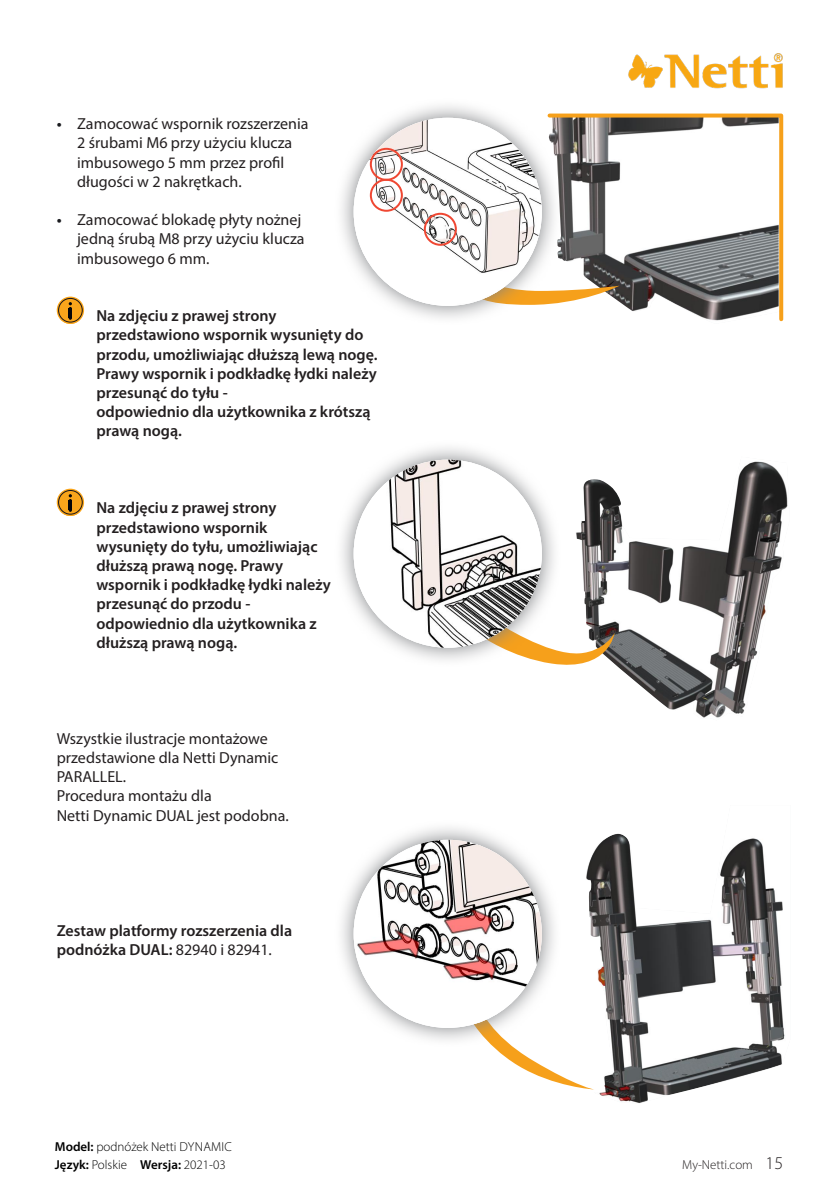
<style>
.page{position:relative;width:840px;height:1191px;background:#fff}
.page>*{position:absolute;margin:0;border:0;box-sizing:border-box;transform-origin:0 0}
.t1{font:300 18px "Myriad Pro";color:#231f20}
.Warnings_8pt{font:600 16px/19.2px "Myriad Pro";color:#231f20}
.Bodytext_8pt{font:16px/19.2px "Myriad Pro";color:#231f20}
.Bodytext_8pt-2{font:600 16px/19.2px "Myriad Pro";color:#231f20}
.t2{font:300 13px/18px "Myriad Pro";color:#000}
.t3{font:300 13px "Myriad Pro";color:#231f20}
.s1{font-weight:600;color:#1a1b1f}
.s2{font-weight:400}
.s3{font-weight:600}
</style>
<div class="page">
<img style="left:628px;top:53px;width:155px;height:36px">
<img style="left:590px;top:833px;width:195px;height:270px">
<img style="left:614px;top:461px;width:174px;height:257px">
<svg style="left:341px;top:105px;width:156px;height:213px"></svg>
<svg style="left:353px;top:118px;width:192px;height:188px"></svg>
<img style="left:353px;top:118px;width:188px;height:188px;border-radius:94px">
<div style="left:369px;top:148px;width:33px;height:33px;border:2px solid #ef4732;border-radius:50%"></div>
<div style="left:369px;top:179px;width:33px;height:33px;border:2px solid #ef4732;border-radius:50%"></div>
<div style="left:423px;top:213px;width:33px;height:33px;border:2px solid #ef4732;border-radius:50%"></div>
<svg style="left:545px;top:113px;width:239px;height:209px"></svg>
<svg style="left:341px;top:447px;width:156px;height:154px"></svg>
<svg style="left:353px;top:460px;width:261px;height:205px"></svg>
<img style="left:353px;top:460px;width:188px;height:188px;border-radius:94px">
<svg style="left:341px;top:827px;width:156px;height:154px"></svg>
<svg style="left:353px;top:840px;width:241px;height:249px"></svg>
<img style="left:353px;top:840px;width:188px;height:188px;border-radius:94px">
<svg style="left:57px;top:296px;width:27px;height:28px"></svg>
<svg style="left:57px;top:488px;width:27px;height:28px"></svg>
<p class="Bodytext_8pt" style="left:77px;top:114px;width:233px;text-indent:-20px"><span class="s1">•</span> Zamocować wspornik rozszerzenia<br>2 śrubami M6 przy użyciu klucza imbusowego 5 mm przez profil długości w 2 nakrętkach.</p>
<p class="Bodytext_8pt" style="left:77px;top:210px;width:229px;text-indent:-20px"><span class="s1">•</span> Zamocować blokadę płyty nożnej jedną śrubą M8 przy użyciu klucza imbusowego 6 mm.</p>
<p class="Warnings_8pt" style="left:96px;top:306px;width:282px">Na zdjęciu z prawej strony przedstawiono wspornik wysunięty do przodu, umożliwiając dłuższą lewą nogę.<br>Prawy wspornik i podkładkę łydki należy przesunąć do tyłu -<br>odpowiednio dla użytkownika z krótszą prawą nogą.</p>
<p class="Warnings_8pt" style="left:96px;top:498px;width:236px">Na zdjęciu z prawej strony przedstawiono wspornik wysunięty do tyłu, umożliwiając dłuższą prawą nogę. Prawy wspornik i podkładkę łydki należy przesunąć do przodu - odpowiednio dla użytkownika z dłuższą prawą nogą.</p>
<p class="Bodytext_8pt" style="left:57px;top:728px;width:223px">Wszystkie ilustracje montażowe przedstawione dla Netti Dynamic<br>PARALLEL.</p>
<p class="Bodytext_8pt" style="left:57px;top:786px;width:233px">Procedura montażu dla<br>Netti Dynamic DUAL jest podobna.</p>
<p class="Bodytext_8pt-2" style="left:57px;top:920px;width:237px">Zestaw platformy rozszerzenia dla podnóżka DUAL: <span class="s2">82940 i 82941.</span></p>
<p class="t2" style="left:55px;top:1137px;width:178px"><span class="s3">Model:</span> podnóżek Netti DYNAMIC<br><span class="s3">Język:</span> Polskie <span class="s3">Wersja:</span> 2021-03</p>
<p class="t3" style="left:681px;top:1156px;width:72px">My-Netti.com</p>
<p class="t1" style="left:765px;top:1152px;width:19px">15</p>
</div>
